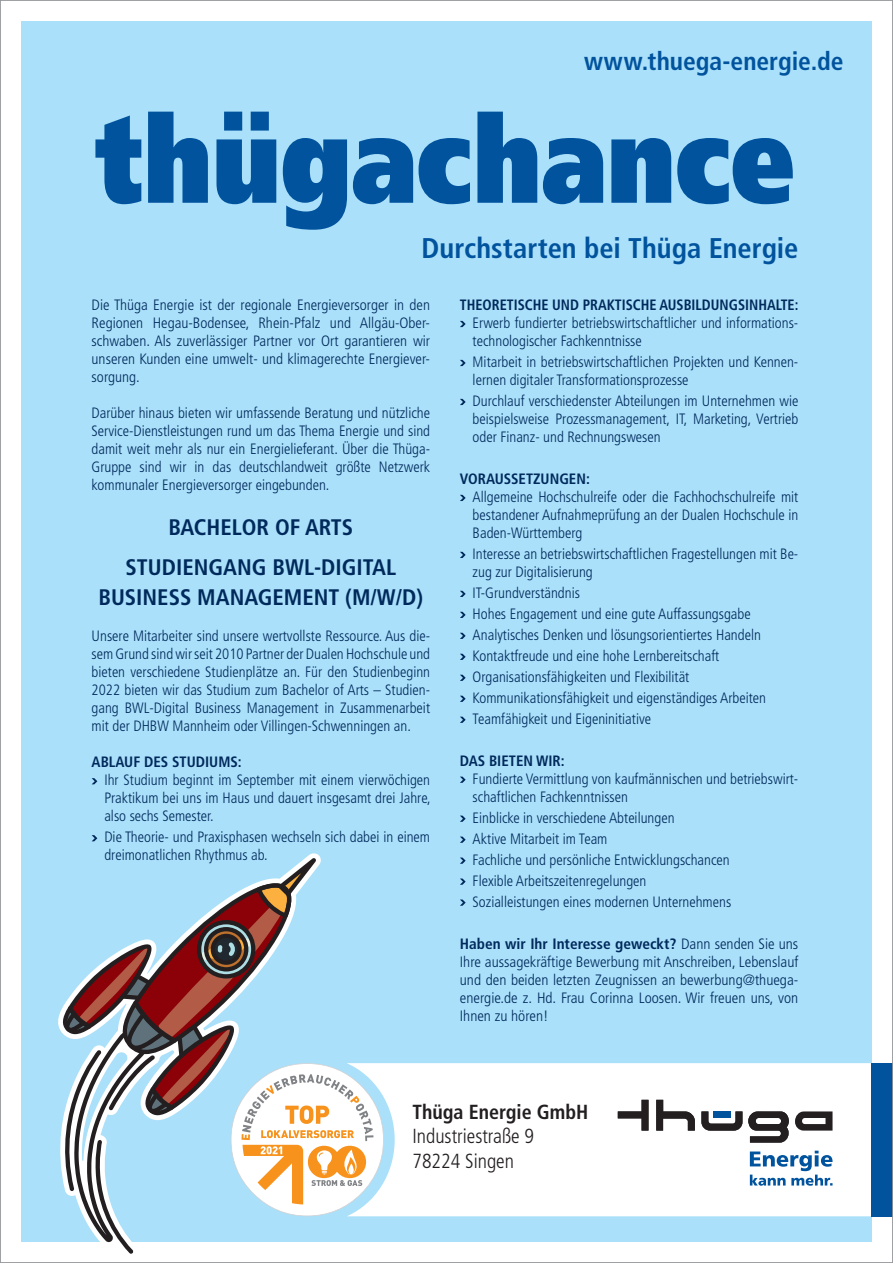
<style>
.page{position:relative;width:893px;height:1263px;background:#fff}
.page>*{position:absolute;margin:0;border:0;box-sizing:border-box;transform-origin:0 0}
.t1{font:900 121.5px "Frutiger LT Std";letter-spacing:-.005em;color:#01539e;scale:.83 1}
.t2{font:700 condensed 28.5px "Frutiger LT Std";color:#01539e}
.t3{font:700 condensed 25.5px "Frutiger LT Std";color:#01539e}
.t4{font:700 condensed 22.5px "Frutiger LT Std";color:#00295c}
.t5{font:300 condensed 20.4px "Frutiger LT Std";color:#231f20}
.t6{font:700 condensed 20.4px "Frutiger LT Std";color:#231f20}
.t7{font:300 condensed 15px/18px "Frutiger LT Std";color:#00295c;text-align:justify}
.t8{font:700 condensed 15px "Frutiger LT Std";color:#00295c}
.t9{font:700 condensed 15px "Frutiger LT Std";color:#00295c;scale:.95 1}
.s1{font-weight:700}
</style>
<div class="page">
<div style="left:21px;top:21px;width:851px;height:1221px;background:#aae0f9"></div>
<div style="left:384px;top:1063px;width:488px;height:153px;background:#fff"></div>
<svg style="left:748px;top:1111px;width:84px;height:31px;background:#898788"></svg>
<svg style="left:618px;top:1100px;width:30px;height:30px"></svg>
<svg style="left:656px;top:1100px;width:39px;height:30px"></svg>
<svg style="left:701px;top:1111px;width:41px;height:19px"></svg>
<svg style="left:750px;top:1151px;width:82px;height:35px;background:#a5c2dc"></svg>
<div style="left:872px;top:1063px;width:21px;height:153px;background:#01539e"></div>
<svg style="left:60px;top:858px;width:324px;height:396px"></svg>
<svg style="left:92px;top:778px;width:5px;height:6px"></svg>
<svg style="left:92px;top:835px;width:5px;height:6px"></svg>
<svg style="left:460px;top:321px;width:6px;height:6px"></svg>
<svg style="left:460px;top:360px;width:6px;height:6px"></svg>
<svg style="left:460px;top:399px;width:6px;height:6px"></svg>
<svg style="left:460px;top:495px;width:6px;height:6px"></svg>
<svg style="left:460px;top:552px;width:6px;height:6px"></svg>
<svg style="left:460px;top:591px;width:6px;height:6px"></svg>
<svg style="left:460px;top:612px;width:6px;height:6px"></svg>
<svg style="left:460px;top:633px;width:6px;height:6px"></svg>
<svg style="left:460px;top:654px;width:6px;height:6px"></svg>
<svg style="left:460px;top:675px;width:6px;height:6px"></svg>
<svg style="left:460px;top:696px;width:6px;height:6px"></svg>
<svg style="left:460px;top:717px;width:6px;height:6px"></svg>
<svg style="left:460px;top:777px;width:6px;height:6px"></svg>
<svg style="left:460px;top:816px;width:6px;height:6px"></svg>
<svg style="left:460px;top:836px;width:6px;height:7px"></svg>
<svg style="left:460px;top:857px;width:6px;height:7px"></svg>
<svg style="left:460px;top:878px;width:6px;height:7px"></svg>
<svg style="left:460px;top:899px;width:6px;height:7px"></svg>
<p class="t3" style="left:584px;top:46px;width:261px">www.thuega-energie.de</p>
<p class="t1" style="left:95px;top:86px;width:844px">thügachance</p>
<p class="t2" style="left:421px;top:231px;width:378px">Durchstarten bei Thüga Energie</p>
<p class="t7" style="left:92px;top:296px;width:340px">Die Thüga Energie ist der regionale Energieversorger in den Regionen Hegau-Bodensee, Rhein-Pfalz und Allgäu-Ober&shy;schwaben. Als zuverlässiger Partner vor Ort garantieren wir unseren Kunden eine umwelt- und klimagerechte Energiever&shy;sorgung.</p>
<p class="t7" style="left:92px;top:404px;width:340px">Darüber hinaus bieten wir umfassende Beratung und nützliche Service-Dienstleistungen rund um das Thema Energie und sind damit weit mehr als nur ein Energielieferant. Über die Thüga-Gruppe sind wir in das deutschlandweit größte Netzwerk kommunaler Energieversorger eingebunden.</p>
<p class="t4" style="left:168px;top:514px;width:186px">BACHELOR OF ARTS</p>
<p class="t4" style="left:126px;top:553px;width:272px">STUDIENGANG BWL-DIGITAL</p>
<p class="t4" style="left:99px;top:584px;width:326px">BUSINESS MANAGEMENT (M/W/D)</p>
<p class="t7" style="left:92px;top:627px;width:340px">Unsere Mitarbeiter sind unsere wertvollste Ressource. Aus die&shy;sem Grund sind wir seit 2010 Partner der Dualen Hochschule und bieten verschiedene Studienplätze an. Für den Studienbeginn 2022 bieten wir das Studium zum Bachelor of Arts – Studien&shy;gang BWL-Digital Business Management in Zusammenarbeit mit der DHBW Mannheim oder Villingen-Schwenningen an.</p>
<p class="t8" style="left:92px;top:753px;width:152px">ABLAUF DES STUDIUMS:</p>
<p class="t7" style="left:104px;top:771px;width:328px">Ihr Studium beginnt im September mit einem vierwöchigen Praktikum bei uns im Haus und dauert insgesamt drei Jahre, also sechs Semester.</p>
<p class="t7" style="left:104px;top:828px;width:327px">Die Theorie- und Praxisphasen wechseln sich dabei in einem dreimonatlichen Rhythmus ab.</p>
<p class="t9" style="left:460px;top:296px;width:358px">THEORETISCHE UND PRAKTISCHE AUSBILDUNGSINHALTE:</p>
<p class="t7" style="left:473px;top:314px;width:327px">Erwerb fundierter betriebswirtschaftlicher und informations&shy;technologischer Fachkenntnisse</p>
<p class="t7" style="left:473px;top:353px;width:327px">Mitarbeit in betriebswirtschaftlichen Projekten und Kennen&shy;lernen digitaler Transformationsprozesse</p>
<p class="t7" style="left:473px;top:392px;width:327px">Durchlauf verschiedenster Abteilungen im Unternehmen wie beispielsweise Prozessmanagement, IT, Marketing, Vertrieb oder Finanz- und Rechnungswesen</p>
<p class="t8" style="left:460px;top:470px;width:131px">VORAUSSETZUNGEN:</p>
<p class="t7" style="left:473px;top:488px;width:327px">Allgemeine Hochschulreife oder die Fachhochschulreife mit bestandener Aufnahmeprüfung an der Dualen Hochschule in Baden-Württemberg</p>
<p class="t7" style="left:473px;top:545px;width:327px">Interesse an betriebswirtschaftlichen Fragestellungen mit Be&shy;zug zur Digitalisierung</p>
<p class="t7" style="left:473px;top:584px;width:109px">IT-Grundverständnis</p>
<p class="t7" style="left:473px;top:605px;width:280px">Hohes Engagement und eine gute Auffassungsgabe</p>
<p class="t7" style="left:473px;top:626px;width:290px">Analytisches Denken und lösungsorientiertes Handeln</p>
<p class="t7" style="left:473px;top:647px;width:248px">Kontaktfreude und eine hohe Lernbereitschaft</p>
<p class="t7" style="left:473px;top:668px;width:218px">Organisationsfähigkeiten und Flexibilität</p>
<p class="t7" style="left:473px;top:689px;width:295px">Kommunikationsfähigkeit und eigenständiges Arbeiten</p>
<p class="t7" style="left:473px;top:710px;width:180px">Teamfähigkeit und Eigeninitiative</p>
<p class="t8" style="left:460px;top:752px;width:106px">DAS BIETEN WIR:</p>
<p class="t7" style="left:473px;top:770px;width:327px">Fundierte Vermittlung von kaufmännischen und betriebswirt&shy;schaftlichen Fachkenntnissen</p>
<p class="t7" style="left:473px;top:809px;width:203px">Einblicke in verschiedene Abteilungen</p>
<p class="t7" style="left:473px;top:830px;width:136px">Aktive Mitarbeit im Team</p>
<p class="t7" style="left:473px;top:851px;width:259px">Fachliche und persönliche Entwicklungschancen</p>
<p class="t7" style="left:473px;top:872px;width:175px">Flexible Arbeitszeitenregelungen</p>
<p class="t7" style="left:473px;top:893px;width:260px">Sozialleistungen eines modernen Unternehmens</p>
<p class="t7" style="left:460px;top:934px;width:340px"><span class="s1">Haben wir Ihr Interesse geweckt?</span> Dann senden Sie uns Ihre aussagekräftige Bewerbung mit Anschreiben, Lebenslauf und den beiden letzten Zeugnissen an bewerbung@thuega&shy;energie.de z. Hd. Frau Corinna Loosen. Wir freuen uns, von Ihnen zu hören!</p>
<p class="t6" style="left:412px;top:1099px;width:177px">Thüga Energie GmbH</p>
<p class="t5" style="left:412px;top:1124px;width:123px">Industriestraße 9</p>
<p class="t5" style="left:412px;top:1149px;width:103px">78224 Singen</p>
</div>
